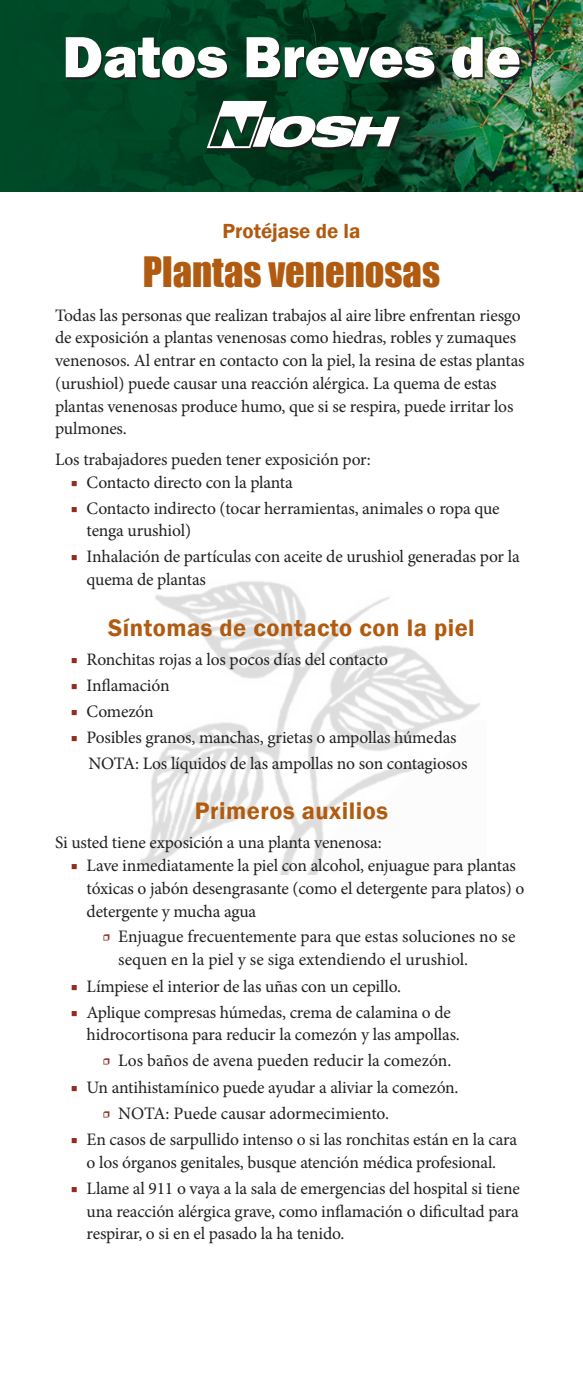
<style>
.page{position:relative;width:583px;height:1386px;background:#fff}
.page>*{position:absolute;margin:0;border:0;box-sizing:border-box;transform-origin:0 0}
.t1{font:800 60.02px "Franklin Gothic";color:#fff}
.Subtitle{font:38.5px "Impact";color:#b15b10}
.Heading_1{font:600 24.5px "Franklin Gothic";letter-spacing:.02em;color:#b15b10}
.t2{font:600 21px "Franklin Gothic";color:#b15b10}
.List_Bullet_1{font:17.5px/22.8px "Minion Pro";letter-spacing:-.01em;color:#231f20}
.Body_Text{font:17.5px/22.8px "Minion Pro";letter-spacing:-.01em;color:#231f20}
.List_Bullet_2{font:17.5px/22.8px "Minion Pro";color:#231f20}
.Paragraph_Style_2{font:17.5px "Minion Pro";letter-spacing:-.01em;color:#231f20}
.Heading_3{font:17.5px "Minion Pro";letter-spacing:-.01em;color:#231f20}
.s1{color:#902d1d}
</style>
<div class="page">
<img style="left:140px;top:581px;width:340px;height:294px">
<img style="left:0;top:0;width:583px;height:191px">
<svg style="left:67px;top:39px;width:454px;height:41px;background:#193525"></svg>
<svg style="left:209px;top:103px;width:193px;height:47px"></svg>
<svg style="left:207px;top:101px;width:193px;height:47px"></svg>
<p class="t1" style="left:62px;top:18px;width:460px">Datos Breves de</p>
<p class="t2" style="left:222px;top:218px;width:140px">Protéjase de la</p>
<p class="Subtitle" style="left:143px;top:242px;width:299px">Plantas venenosas</p>
<p class="Body_Text" style="left:55px;top:304px;width:471px">Todas las personas que realizan trabajos al aire libre enfrentan riesgo de exposición a plantas venenosas como hiedras, robles y zumaques venenosos. Al entrar en contacto con la piel, la resina de estas plantas (urushiol) puede causar una reacción alérgica. La quema de estas plantas venenosas produce humo, que si se respira, puede irritar los pulmones.</p>
<p class="Heading_3" style="left:55px;top:448px;width:317px">Los trabajadores pueden tener exposición por:</p>
<p class="List_Bullet_1" style="left:71px;top:471px;width:223px"><span class="s1">■</span> Contacto directo con la planta</p>
<p class="List_Bullet_1" style="left:87px;top:497px;width:414px;text-indent:-16px"><span class="s1">■</span> Contacto indirecto (tocar herramientas, animales o ropa que tenga urushiol)</p>
<p class="List_Bullet_1" style="left:87px;top:546px;width:434px;text-indent:-16px"><span class="s1">■</span> Inhalación de partículas con aceite de urushiol generadas por la quema de plantas</p>
<h1 class="Heading_1" style="left:108px;top:613px;width:368px">Síntomas de contacto con la piel</h1>
<p class="List_Bullet_1" style="left:71px;top:648px;width:319px"><span class="s1">■</span> Ronchitas rojas a los pocos días del contacto</p>
<p class="List_Bullet_1" style="left:71px;top:674px;width:100px"><span class="s1">■</span> Inflamación</p>
<p class="List_Bullet_1" style="left:71px;top:700px;width:84px"><span class="s1">■</span> Comezón</p>
<p class="List_Bullet_1" style="left:71px;top:726px;width:387px"><span class="s1">■</span> Posibles granos, manchas, grietas o ampollas húmedas</p>
<p class="Paragraph_Style_2" style="left:88px;top:751px;width:380px">NOTA: Los líquidos de las ampollas no son contagiosos</p>
<h1 class="Heading_1" style="left:195px;top:796px;width:195px">Primeros auxilios</h1>
<p class="Body_Text" style="left:55px;top:831px;width:328px">Si usted tiene exposición a una planta venenosa:</p>
<p class="List_Bullet_1" style="left:87px;top:854px;width:439px;text-indent:-16px"><span class="s1">■</span> Lave inmediatamente la piel con alcohol, enjuague para plantas tóxicas o jabón desengrasante (como el detergente para platos) o detergente y mucha agua</p>
<p class="List_Bullet_2" style="left:118px;top:926px;width:399px;text-indent:-16px"><span class="s1">ӽ</span> Enjuague frecuentemente para que estas soluciones no se sequen en la piel y se siga extendiendo el urushiol.</p>
<p class="List_Bullet_1" style="left:71px;top:975px;width:332px"><span class="s1">■</span> Límpiese el interior de las uñas con un cepillo.</p>
<p class="List_Bullet_1" style="left:87px;top:1001px;width:375px;text-indent:-16px"><span class="s1">■</span> Aplique compresas húmedas, crema de calamina o de hidrocortisona para reducir la comezón y las ampollas.</p>
<p class="List_Bullet_2" style="left:102px;top:1049px;width:350px"><span class="s1">ӽ</span> Los baños de avena pueden reducir la comezón.</p>
<p class="List_Bullet_1" style="left:71px;top:1076px;width:389px"><span class="s1">■</span> Un antihistamínico puede ayudar a aliviar la comezón.</p>
<p class="List_Bullet_2" style="left:102px;top:1102px;width:288px"><span class="s1">ӽ</span> NOTA: Puede causar adormecimiento.</p>
<p class="List_Bullet_1" style="left:71px;top:1128px;width:447px;text-align:center"><span class="s1">■</span> En casos de sarpullido intenso o si las ronchitas están en la cara o los órganos genitales, busque atención médica profesional.</p>
<p class="List_Bullet_1" style="left:87px;top:1177px;width:434px;text-align:justify;text-indent:-16px"><span class="s1">■</span> Llame al 911 o vaya a la sala de emergencias del hospital si tiene una reacción alérgica grave, como inflamación o dificultad para respirar, o si en el pasado la ha tenido.</p>
</div>
